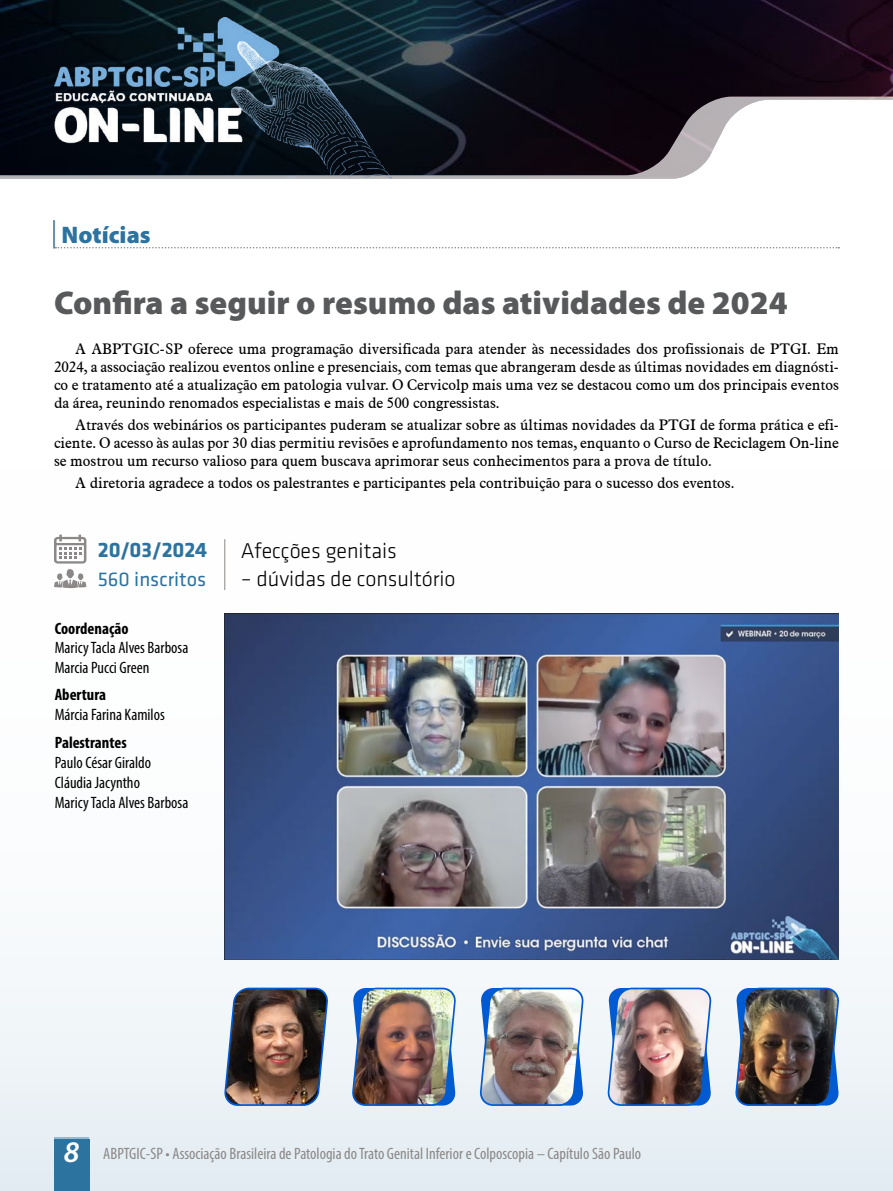
<style>
.page{position:relative;width:893px;height:1191px;background:#fff}
.page>*{position:absolute;margin:0;border:0;box-sizing:border-box;transform-origin:0 0}
._01_Título_Principal{font:900 33px "Myriad Pro";color:#58595b}
.t1{font:900 24px "Myriad Pro";color:#2d73a0}
._00_Texto{font:300 22.2px "Klavika";letter-spacing:-.005em;color:#000}
.datawebinars{font:700 21.75px "Klavika";color:#2d73a0}
._00_Texto-2{font:20.55px "Klavika";color:#2d73a0}
._03_Legenda_Fotos{font:condensed 16.5px/19.8px "Myriad Pro";color:#000}
.t2{font:condensed 16.5px "Myriad Pro";color:#8b8887}
._03_Legenda_Fotos-2{font:700 condensed 16.5px "Myriad Pro";color:#000}
._00_Texto-3{font:15px/18px "Aldine 721 BT";color:#000;text-align:justify}
.s1{font-weight:600;font-style:italic;font-stretch:normal;font-size:30px;color:#fff}
</style>
<div class="page">
<div style="left:0;top:265px;width:893px;height:926px;background:linear-gradient(to bottom,#fff,#ecf2f6)"></div>
<svg style="left:54px;top:1136px;width:35px;height:4px"></svg>
<div style="left:54px;top:1140px;width:35px;height:51px;background:#2d73a0"></div>
<svg style="left:55px;top:247px;width:784px;height:1px"></svg>
<hr style="left:53px;top:220px;width:2px;height:28px;background:#2d73a0">
<hr style="left:224px;top:539px;width:1px;height:51px;background:#8b8887">
<svg style="left:54px;top:534px;width:32px;height:54px"></svg>
<img style="left:603px;top:986px;width:112px;height:120px">
<img style="left:475px;top:986px;width:112px;height:120px">
<img style="left:730px;top:986px;width:113px;height:120px">
<img style="left:347px;top:986px;width:112px;height:120px">
<img style="left:219px;top:986px;width:112px;height:120px">
<img style="left:224px;top:613px;width:615px;height:346px">
<img style="left:0;top:0;width:893px;height:175px">
<img style="left:54px;top:17px;width:338px;height:162px">
<p class="t1" style="left:62px;top:221px;width:90px">Notícias</p>
<p class="_01_Título_Principal" style="left:54px;top:284px;width:735px">Confira a seguir o resumo das atividades de 2024</p>
<p class="_00_Texto-3" style="left:54px;top:339px;width:786px;text-indent:21px">A ABPTGIC-SP oferece uma programação diversificada para atender às necessidades dos profissionais de PTGI. Em 2024, a associação realizou eventos online e presenciais, com temas que abrangeram desde as últimas novidades em diagnósti&shy;co e tratamento até a atualização em patologia vulvar. O Cervicolp mais uma vez se destacou como um dos principais eventos da área, reunindo renomados especialistas e mais de 500 congressistas.</p>
<p class="_00_Texto-3" style="left:54px;top:415px;width:786px;text-indent:21px">Através dos webinários os participantes puderam se atualizar sobre as últimas novidades da PTGI de forma prática e efi&shy;ciente. O acesso às aulas por 30 dias permitiu revisões e aprofundamento nos temas, enquanto o Curso de Reciclagem On-line se mostrou um recurso valioso para quem buscava aprimorar seus conhecimentos para a prova de título.</p>
<p class="_00_Texto-3" style="left:75px;top:474px;width:661px">A diretoria agradece a todos os palestrantes e participantes pela contribuição para o sucesso dos eventos.</p>
<p class="datawebinars" style="left:98px;top:538px;width:111px">20/03/2024</p>
<p class="_00_Texto-2" style="left:98px;top:568px;width:110px">560 inscritos</p>
<p class="_03_Legenda_Fotos-2" style="left:55px;top:618px;width:75px">Coordenação</p>
<p class="_03_Legenda_Fotos" style="left:55px;top:638px;width:135px">Maricy Tacla Alves Barbosa<br>Marcia Pucci Green</p>
<p class="_03_Legenda_Fotos-2" style="left:55px;top:684px;width:53px">Abertura</p>
<p class="_03_Legenda_Fotos" style="left:55px;top:704px;width:112px">Márcia Farina Kamilos</p>
<p class="_03_Legenda_Fotos-2" style="left:55px;top:732px;width:74px">Palestrantes</p>
<p class="_03_Legenda_Fotos" style="left:55px;top:752px;width:98px">Paulo César Giraldo</p>
<p class="_03_Legenda_Fotos" style="left:55px;top:772px;width:87px">Cláudia Jacyntho</p>
<p class="_03_Legenda_Fotos" style="left:55px;top:792px;width:135px">Maricy Tacla Alves Barbosa</p>
<p class="_00_Texto" style="left:241px;top:538px;width:157px">Afecções genitais</p>
<p class="_00_Texto" style="left:241px;top:567px;width:216px">– dúvidas de consultório</p>
<p class="t2" style="left:64px;top:1143px;width:579px"><span class="s1">8</span> ABPTGIC-SP • Associação Brasileira de Patologia do Trato Genital Inferior e Colposcopia – Capítulo São Paulo</p>
</div>
